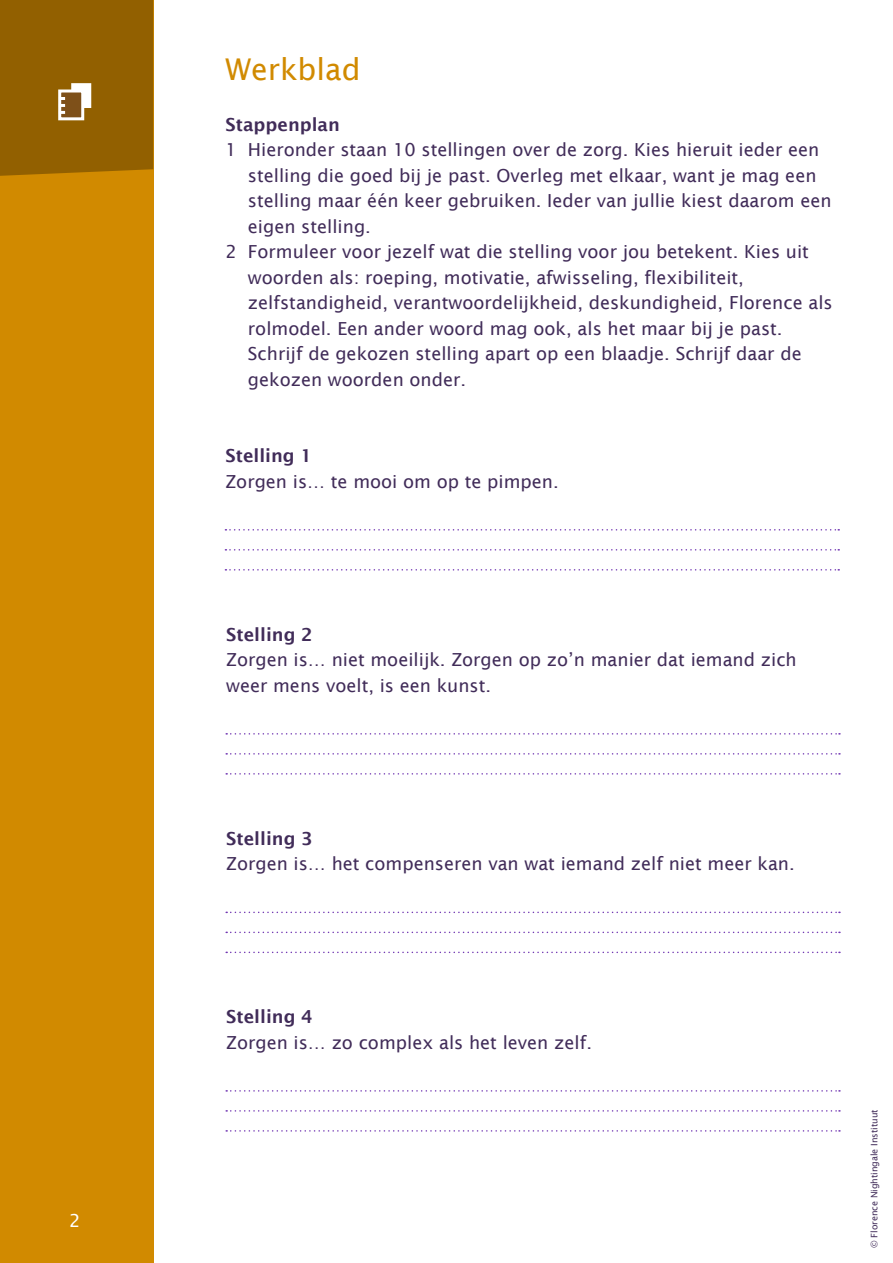
<style>
.page{position:relative;width:893px;height:1263px;background:#fff}
.page>*{position:absolute;margin:0;border:0;box-sizing:border-box;transform-origin:0 0}
.t1{font:30px "Lucida Sans";color:#d18a00}
.t2{font:18px/25.5px "Lucida Sans";color:#412c59}
.t3{font:600 18px "Lucida Sans";color:#412c59}
.t4{font:18px "Lucida Sans";color:#fff}
.t5{font:9px "Lucida Sans";letter-spacing:-.005em;color:#412c59}
</style>
<div class="page">
<div style="left:0;top:0;width:153px;height:1263px;background:#d18a00"></div>
<svg style="left:225px;top:529px;width:614px;height:1px"></svg>
<svg style="left:226px;top:733px;width:614px;height:1px"></svg>
<svg style="left:226px;top:911px;width:614px;height:2px"></svg>
<svg style="left:226px;top:1090px;width:614px;height:1px"></svg>
<svg style="left:225px;top:549px;width:614px;height:2px"></svg>
<svg style="left:226px;top:753px;width:614px;height:2px"></svg>
<svg style="left:226px;top:932px;width:614px;height:1px"></svg>
<svg style="left:226px;top:1110px;width:614px;height:2px"></svg>
<svg style="left:225px;top:569px;width:614px;height:2px"></svg>
<svg style="left:226px;top:773px;width:614px;height:2px"></svg>
<svg style="left:226px;top:952px;width:614px;height:1px"></svg>
<svg style="left:226px;top:1130px;width:614px;height:2px"></svg>
<div style="left:0;top:0;width:153px;height:176px;background:#926000"></div>
<p class="t4" style="left:69px;top:1210px;width:13px">2</p>
<h1 class="t1" style="left:225px;top:52px;width:137px">Werkblad</h1>
<p class="t3" style="left:225px;top:114px;width:116px">Stappenplan</p>
<p class="t2" style="left:225px;top:137px;width:595px">1 Hieronder staan 10 stellingen over de zorg. Kies hieruit ieder een</p>
<p class="t2" style="left:248px;top:162px;width:570px">stelling die goed bij je past. Overleg met elkaar, want je mag een</p>
<p class="t2" style="left:248px;top:188px;width:585px">stelling maar één keer gebruiken. Ieder van jullie kiest daarom een</p>
<p class="t2" style="left:248px;top:213px;width:124px">eigen stelling.</p>
<p class="t2" style="left:225px;top:239px;width:585px">2 Formuleer voor jezelf wat die stelling voor jou betekent. Kies uit</p>
<p class="t2" style="left:248px;top:264px;width:498px">woorden als: roeping, motivatie, afwisseling, flexibiliteit,</p>
<p class="t2" style="left:248px;top:290px;width:586px">zelfstandigheid, verantwoordelijkheid, deskundigheid, Florence als</p>
<p class="t2" style="left:248px;top:315px;width:536px">rolmodel. Een ander woord mag ook, als het maar bij je past.</p>
<p class="t2" style="left:248px;top:341px;width:555px">Schrijf de gekozen stelling apart op een blaadje. Schrijf daar de</p>
<p class="t2" style="left:248px;top:366px;width:220px">gekozen woorden onder.</p>
<p class="t3" style="left:225px;top:445px;width:88px">Stelling 1</p>
<p class="t2" style="left:225px;top:468px;width:335px">Zorgen is… te mooi om op te pimpen.</p>
<p class="t3" style="left:226px;top:624px;width:88px">Stelling 2</p>
<p class="t2" style="left:226px;top:647px;width:572px">Zorgen is… niet moeilijk. Zorgen op zo’n manier dat iemand zich weer mens voelt, is een kunst.</p>
<p class="t3" style="left:226px;top:828px;width:88px">Stelling 3</p>
<p class="t2" style="left:226px;top:851px;width:570px">Zorgen is… het compenseren van wat iemand zelf niet meer kan.</p>
<p class="t3" style="left:226px;top:1006px;width:88px">Stelling 4</p>
<p class="t2" style="left:226px;top:1029px;width:367px">Zorgen is… zo complex als het leven zelf.</p>
<p class="t5" style="left:869px;top:1248px;width:140px;rotate:-90deg">© Florence Nightingale Instituut</p>
</div>
